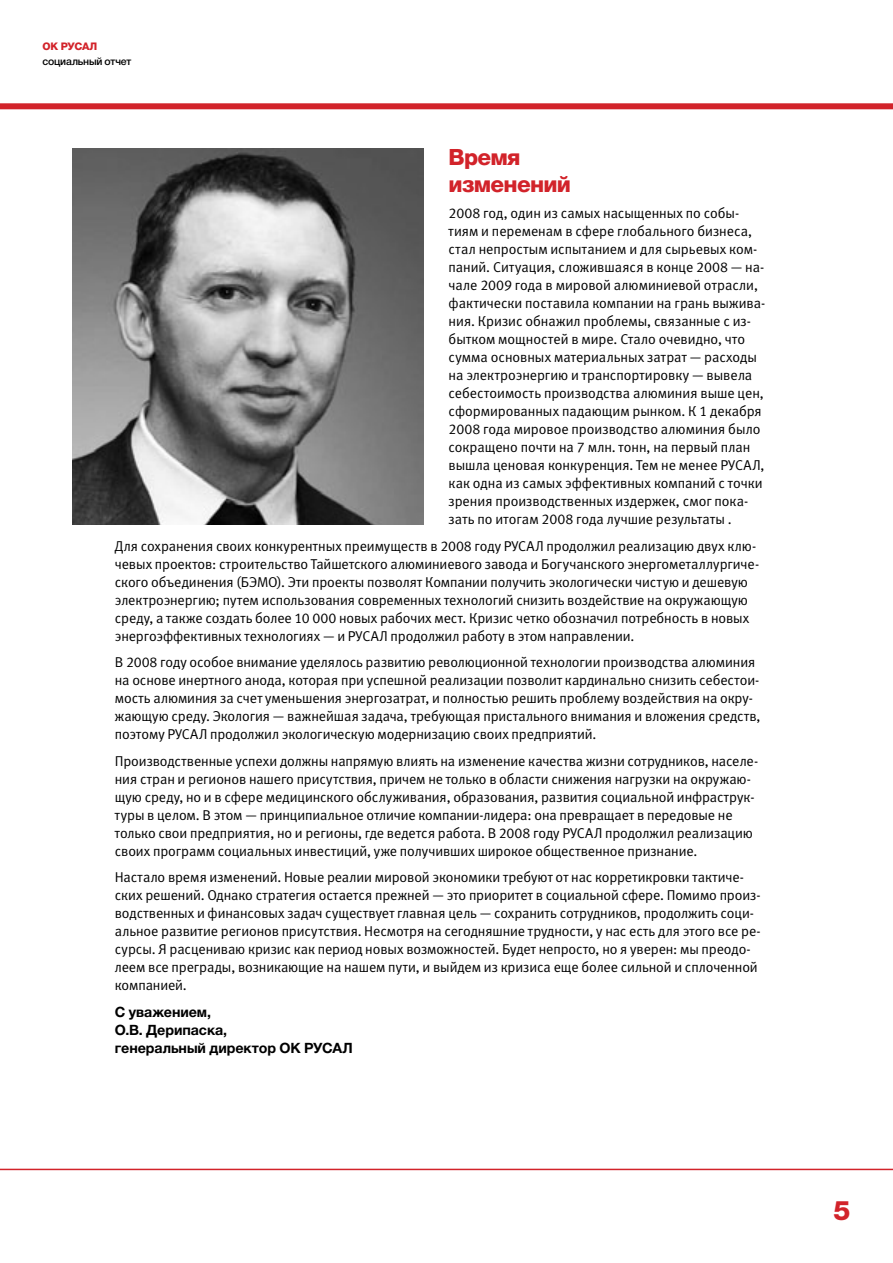
<style>
.page{position:relative;width:893px;height:1263px;background:#fff}
.page>*{position:absolute;margin:0;border:0;box-sizing:border-box;transform-origin:0 0}
.t1{font:800 27px "Helvetica Neue Cyr";color:#d2232a}
.t2{font:800 22.5px/27px "Helvetica Neue Cyr";letter-spacing:-.035em;color:#d2232a}
.t3{font:14.25px/18px "Meta Normal LFC";letter-spacing:-.005em;color:#000}
.t4{font:700 14.25px/18px "Helvetica Neue Cyr";letter-spacing:-.005em;color:#000}
.t5{font:500 10.5px "Helvetica Neue Cyr";letter-spacing:-.015em;color:#000}
.t6{font:800 10.5px "Helvetica Neue Cyr";letter-spacing:-.03em;color:#d2232a}
</style>
<div class="page">
<img style="left:72px;top:149px;width:351px;height:375px">
<hr style="left:0;top:1169px;width:893px;height:1px;background:#d2232a">
<div style="left:0;top:103px;width:893px;height:6px;background:#d2232a"></div>
<p class="t6" style="left:43px;top:41px;width:56px">ОК РУСАЛ</p>
<p class="t5" style="left:43px;top:56px;width:90px">cоциальный отчет</p>
<h2 class="t2" style="left:449px;top:144px;width:124px">Время изменений</h2>
<p class="t3" style="left:449px;top:204px;width:318px">2008 год, один из самых насыщенных по собы&shy;тиям и переменам в сфере глобального бизнеса, стал непростым испытанием и для сырьевых ком&shy;паний. Ситуация, сложившаяся в конце 2008 — на&shy;чале 2009 года в мировой алюминиевой отрасли, фактически поставила компании на грань выжива&shy;ния. Кризис обнажил проблемы, связанные с из&shy;бытком мощностей в мире. Стало очевидно, что сумма основных материальных затрат — расходы на электроэнергию и транспортировку — вывела себестоимость производства алюминия выше цен, сформированных падающим рынком. К 1 декабря 2008 года мировое производство алюминия было сокращено почти на 7 млн. тонн, на первый план вышла ценовая конкуренция. Тем не менее РУСАЛ, как одна из самых эффективных компаний с точки зрения производственных издержек, смог пока&shy;зать по итогам 2008 года лучшие результаты .</p>
<p class="t3" style="left:115px;top:537px;width:646px">Для сохранения своих конкурентных преимуществ в 2008 году РУСАЛ продолжил реализацию двух клю&shy;чевых проектов: строительство Тайшетского алюминиевого завода и Богучанского энергометаллургиче&shy;ского объединения (БЭМО). Эти проекты позволят Компании получить экологически чистую и дешевую электроэнергию; путем использования современных технологий снизить воздействие на окружающую среду, а также создать более 10 000 новых рабочих мест. Кризис четко обозначил потребность в новых энергоэффективных технологиях — и РУСАЛ продолжил работу в этом направлении.</p>
<p class="t3" style="left:115px;top:653px;width:647px">В 2008 году особое внимание уделялось развитию революционной технологии производства алюминия на основе инертного анода, которая при успешной реализации позволит кардинально снизить себестои&shy;мость алюминия за счет уменьшения энергозатрат, и полностью решить проблему воздействия на окру&shy;жающую среду. Экология — важнейшая задача, требующая пристального внимания и вложения средств, поэтому РУСАЛ продолжил экологическую модернизацию своих предприятий.</p>
<p class="t3" style="left:115px;top:752px;width:645px">Производственные успехи должны напрямую влиять на изменение качества жизни сотрудников, населе&shy;ния стран и регионов нашего присутствия, причем не только в области снижения нагрузки на окружаю&shy;щую среду, но и в сфере медицинского обслуживания, образования, развития социальной инфраструк&shy;туры в целом. В этом — принципиальное отличие компании-лидера: она превращает в передовые не только свои предприятия, но и регионы, где ведется работа. В 2008 году РУСАЛ продолжил реализацию своих программ социальных инвестиций, уже получивших широкое общественное признание.</p>
<p class="t3" style="left:115px;top:868px;width:647px">Настало время изменений. Новые реалии мировой экономики требуют от нас корретикровки тактиче&shy;ских решений. Однако стратегия остается прежней — это приоритет в социальной сфере. Помимо произ&shy;водственных и финансовых задач существует главная цель — сохранить сотрудников, продолжить соци&shy;альное развитие регионов присутствия. Несмотря на сегодняшние трудности, у нас есть для этого все ре&shy;сурсы. Я расцениваю кризис как период новых возможностей. Будет непросто, но я уверен: мы преодо&shy;леем все преграды, возникающие на нашем пути, и выйдем из кризиса еще более сильной и сплоченной компанией.</p>
<p class="t4" style="left:115px;top:1003px;width:218px">С уважением,<br>О.В. Дерипаска,<br>генеральный директор ОК РУСАЛ</p>
<h1 class="t1" style="left:833px;top:1196px;width:19px">5</h1>
</div>
